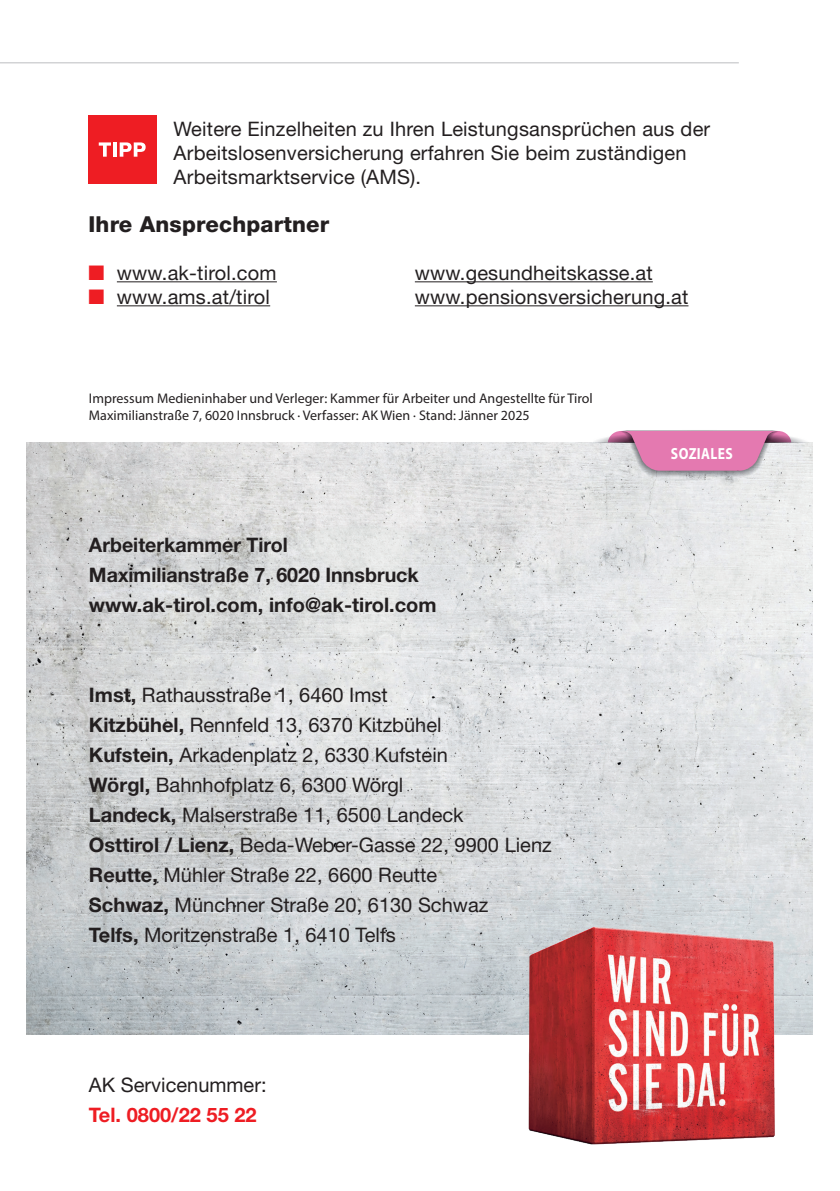
<style>
.page{position:relative;width:840px;height:1191px;background:#fff}
.page>*{position:absolute;margin:0;border:0;box-sizing:border-box;transform-origin:0 0}
.t1{font:800 22px "Helvetica Neue LT Std";letter-spacing:.01em;color:#231f20}
.t2{font:20px/30px "Helvetica Neue LT Std";color:#231f20}
.t3{font:700 20px/30px "Helvetica Neue LT Std";color:#231f20}
.t4{font:700 20px "Helvetica Neue LT Std";color:#ee1d23}
.t5{font:700 16.2px "Myriad Pro";letter-spacing:.025em;color:#fff;scale:.84 1}
.t6{font:14px/16.8px "Myriad Pro";color:#231f20}
.s1{color:#ee1d23}
.s2{font-weight:700}
</style>
<div class="page">
<img style="left:27px;top:442px;width:785px;height:592px">
<svg style="left:593px;top:430px;width:215px;height:47px;background:#daa4c1"></svg>
<img style="left:526px;top:924px;width:250px;height:221px">
<hr style="left:0;top:62px;width:738px;height:1px;background:#bcbdc0">
<hr style="left:117px;top:281px;width:160px;height:1px;background:#231f20">
<hr style="left:414px;top:281px;width:238px;height:1px;background:#231f20">
<hr style="left:117px;top:305px;width:153px;height:1px;background:#231f20">
<hr style="left:414px;top:305px;width:274px;height:1px;background:#231f20">
<div style="left:88px;top:116px;width:68px;height:68px;background:#ee1d23"></div>
<svg style="left:99px;top:142px;width:12px;height:15px"></svg>
<hr style="left:113px;top:142px;width:4px;height:15px;background:#fff">
<svg style="left:120px;top:142px;width:25px;height:15px"></svg>
<p class="t2" style="left:173px;top:116px;width:538px;line-height:24px">Weitere Einzelheiten zu Ihren Leistungsansprüchen aus der<br>Arbeitslosenversicherung erfahren Sie beim zuständigen<br>Arbeitsmarktservice (AMS).</p>
<p class="t1" style="left:88px;top:211px;width:242px">Ihre Ansprechpartner</p>
<p class="t2" style="left:88px;top:257px;width:189px"><span class="s1">■</span> www.ak-tirol.com</p>
<p class="t2" style="left:414px;top:257px;width:239px">www.gesundheitskasse.at</p>
<p class="t2" style="left:88px;top:281px;width:183px"><span class="s1">■</span> www.ams.at/tirol</p>
<p class="t2" style="left:414px;top:281px;width:275px">www.pensionsversicherung.at</p>
<p class="t6" style="left:89px;top:389px;width:505px">Impressum Medieninhaber und Verleger: Kammer für Arbeiter und Angestellte für Tirol<br>Maximilianstraße 7, 6020 Innsbruck · Verfasser: AK Wien · Stand: Jänner 2025</p>
<p class="t3" style="left:89px;top:529px;width:349px">Arbeiterkammer Tirol<br>Maximilianstraße 7, 6020 Innsbruck www.ak-tirol.com, info@ak-tirol.com</p>
<p class="t2" style="left:89px;top:679px;width:464px"><span class="s2">Imst,</span> Rathausstraße 1, 6460 Imst<br><span class="s2">Kitzbühel,</span> Rennfeld 13, 6370 Kitzbühel<br><span class="s2">Kufstein,</span> Arkadenplatz 2, 6330 Kufstein<br><span class="s2">Wörgl,</span> Bahnhofplatz 6, 6300 Wörgl<br><span class="s2">Landeck,</span> Malserstraße 11, 6500 Landeck<br><span class="s2">Osttirol / Lienz,</span> Beda-Weber-Gasse 22, 9900 Lienz <span class="s2">Reutte,</span> Mühler Straße 22, 6600 Reutte<br><span class="s2">Schwaz,</span> Münchner Straße 20, 6130 Schwaz<br><span class="s2">Telfs,</span> Moritzenstraße 1, 6410 Telfs</p>
<p class="t2" style="left:89px;top:1069px;width:179px">AK Servicenummer:</p>
<p class="t4" style="left:89px;top:1102px;width:169px">Tel. 0800/22 55 22</p>
<p class="t5" style="left:670px;top:444px;width:75px">SOZIALES</p>
</div>
